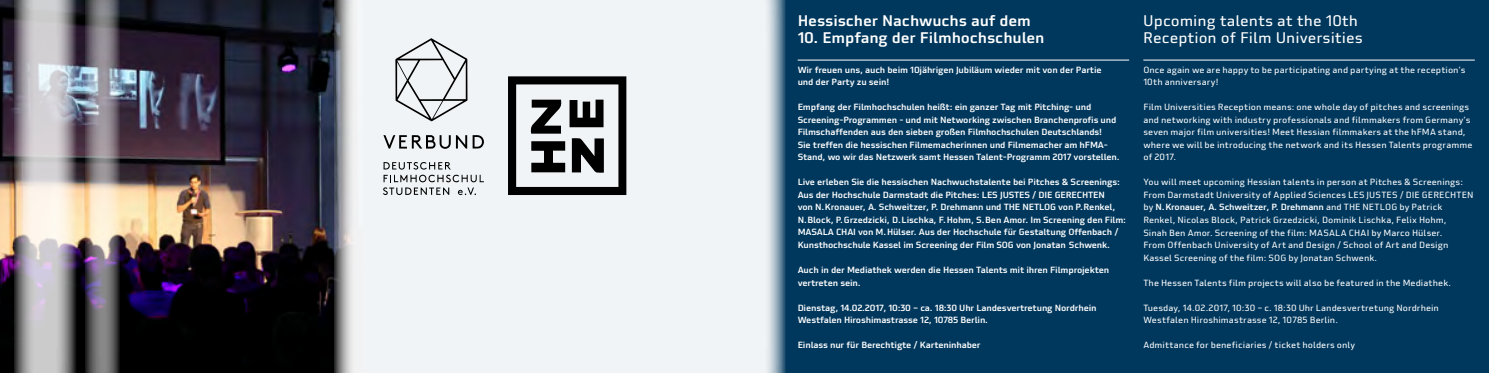
<style>
.page{position:relative;width:1489px;height:373px;background:#fff}
.page>*{position:absolute;margin:0;border:0;box-sizing:border-box;transform-origin:0 0}
.t1{font:500 15px "Utility";letter-spacing:-.01em;color:#fff}
.t2{font:15px/17.5px "Utility";color:#fff}
.t3{font:500 8.75px/12.5px "Utility";letter-spacing:-.02em;color:#fff}
.t4{font:8.75px/12.5px "Utility";letter-spacing:.005em;color:#fff}
.s1{font-weight:400}
</style>
<div class="page">
<div style="left:0;top:0;width:1488px;height:372px;background:#00385d"></div>
<img style="left:0;top:0;width:334px;height:372px">
<svg style="left:334px;top:0;width:451px;height:372px;background:#e8ecef"></svg>
<hr style="left:797px;top:60px;width:332px;height:1px;background:#fff">
<hr style="left:1143px;top:60px;width:331px;height:1px;background:#fff">
<svg style="left:14px;top:0;width:62px;height:372px;background:#b6b2b4"></svg>
<img style="left:85px;top:0;width:35px;height:372px">
<svg style="left:395px;top:38px;width:72px;height:83px;background:#ced0d2"></svg>
<svg style="left:383px;top:135px;width:101px;height:13px"></svg>
<svg style="left:383px;top:161px;width:101px;height:34px;background:#c9cbcd"></svg>
<svg style="left:508px;top:76px;width:118px;height:119px;background:#818283"></svg>
<h1 class="t1" style="left:797px;top:10px;width:235px">Hessischer Nachwuchs auf dem</h1>
<h1 class="t1" style="left:797px;top:28px;width:248px">10. Empfang der Filmhochschulen</h1>
<h1 class="t2" style="left:1143px;top:12px;width:221px">Upcoming talents at the 10th<br>Reception of Film Universities</h1>
<p class="t3" style="left:797px;top:63px;width:305px">Wir freuen uns, auch beim 10jährigen Jubiläum wieder mit von der Partie und der Party zu sein!</p>
<p class="t3" style="left:797px;top:100px;width:323px">Empfang der Filmhochschulen heißt: ein ganzer Tag mit Pitching- und Screening-Programmen - und mit Networking zwischen Branchenprofis und Filmschaffenden aus den sieben großen Filmhochschulen Deutschlands!<br>Sie treffen die hessischen Filmemacherinnen und Filmemacher am hFMA-Stand, wo wir das Netzwerk samt Hessen Talent-Programm 2017 vorstellen.</p>
<p class="t3" style="left:797px;top:175px;width:324px">Live erleben Sie die hessischen Nachwuchstalente bei Pitches &amp; Screenings:<br>Aus der Hochschule Darmstadt die Pitches: Les Justes</p>
<p class="t3" style="left:797px;top:188px;width:270px;text-indent:234px">/ Die Gerechten von N.Kronauer, A. Schweitzer, P. Drehmann und The Netlog</p>
<p class="t3" style="left:797px;top:200px;width:330px;text-indent:260px">von P.Renkel,<br>N.Block, P.Grzedzicki, D.Lischka, F.Hohm, S.Ben Amor. Im Screening den Film:<br>Masala</p>
<p class="t3" style="left:797px;top:225px;width:322px;text-indent:60px">von M.Hülser. Aus der Hochschule für Gestaltung Offenbach /<br>Kunsthochschule Kassel im Screening der Film Sog von Jonatan Schwenk.</p>
<p class="t3" style="left:797px;top:263px;width:313px">Auch in der Mediathek werden die Hessen Talents mit ihren Filmprojekten vertreten sein.</p>
<p class="t3" style="left:797px;top:300px;width:300px">Dienstag, 14.02.2017, 10:30 – ca. 18:30 Uhr Landesvertretung Nordrhein<br>Westfalen Hiroshimastrasse 12, 10785 Berlin.</p>
<p class="t3" style="left:797px;top:338px;width:184px">Einlass nur für Berechtigte / Karteninhaber</p>
<p class="t3" style="left:836px;top:225px;width:11px">Chai</p>
<p class="t4" style="left:1143px;top:63px;width:324px">Once again we are happy to be participating and partying at the reception’s<br>10th anniversary!</p>
<p class="t4" style="left:1143px;top:100px;width:330px">Film Universities Reception means: one whole day of pitches and screenings and networking with industry professionals and filmmakers from Germany’s seven major film universities! Meet Hessian filmmakers at the hFMA stand, where we will be introducing the network and its Hessen Talents programme of 2017.</p>
<p class="t4" style="left:1143px;top:175px;width:321px">You will meet upcoming Hessian talents in person at Pitches &amp; Screenings:<br>From Darmstadt University of Applied Sciences Les</p>
<p class="t4" style="left:1366px;top:188px;width:5px">Justes</p>
<p class="t4" style="left:1399px;top:188px;width:30px">/ Die Gerechten</p>
<p class="t3" style="left:1143px;top:200px;width:232px"><span class="s1">by</span> N.Kronauer, A. Schweitzer, P. Drehmann <span class="s1">and The Netlog</span></p>
<p class="t4" style="left:1143px;top:200px;width:305px;text-indent:256px">by Patrick<br>Renkel, Nicolas Block, Patrick Grzedzicki, Dominik Lischka, Felix Hohm,<br>Sinah Ben Amor. Screening of the film: Masala</p>
<p class="t4" style="left:1143px;top:225px;width:306px;text-indent:228px">by Marco Hülser.<br>From Offenbach University of Art and Design / School of Art and Design<br>Kassel Screening of the film: Sog by Jonatan Schwenk.</p>
<p class="t4" style="left:1143px;top:275px;width:309px">The Hessen Talents film projects will also be featured in the Mediathek.</p>
<p class="t4" style="left:1143px;top:300px;width:297px">Tuesday, 14.02.2017, 10:30 – c. 18:30 Uhr Landesvertretung Nordrhein<br>Westfalen Hiroshimastrasse 12, 10785 Berlin.</p>
<p class="t4" style="left:1143px;top:338px;width:213px">Admittance for beneficiaries / ticket holders only</p>
<p class="t4" style="left:1348px;top:225px;width:8px">Chai</p>
</div>
